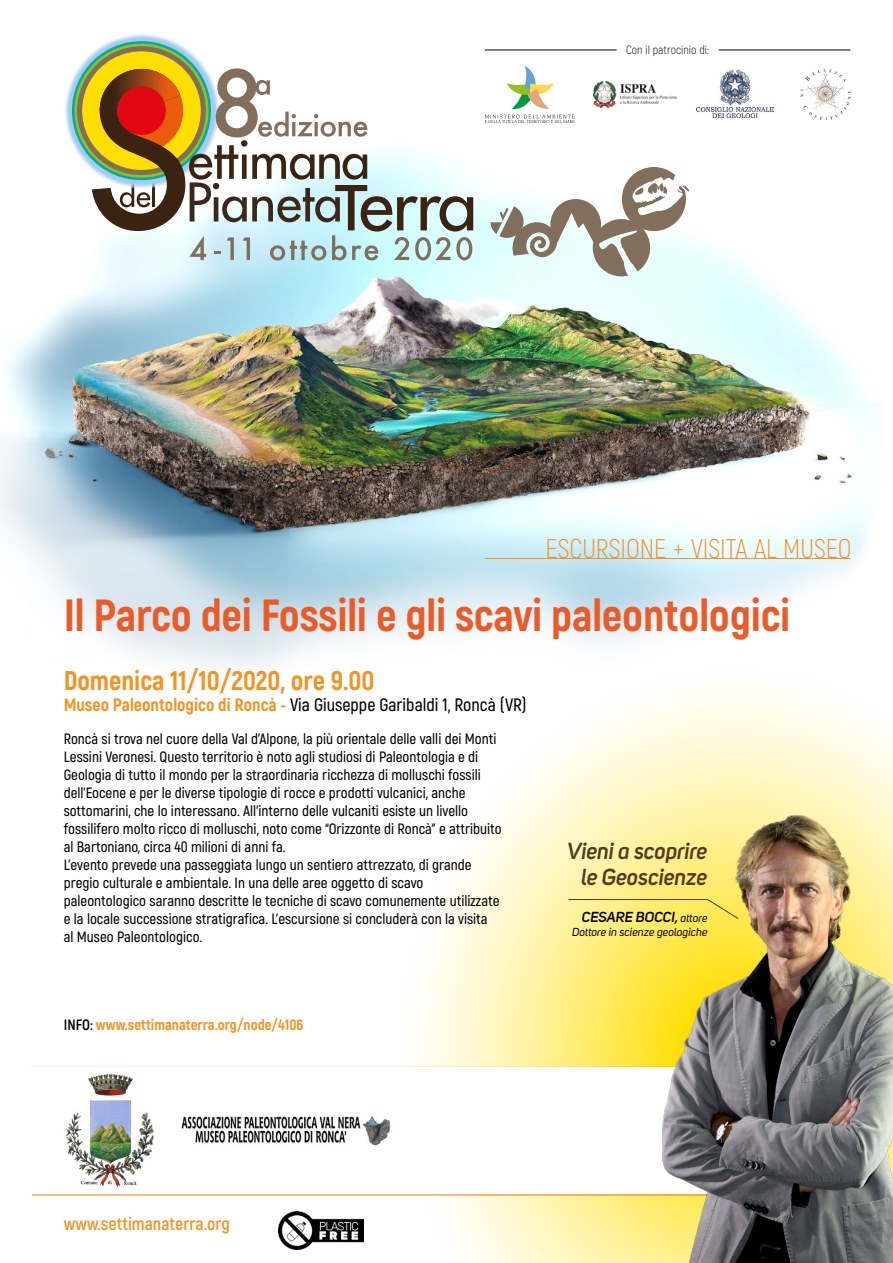
<style>
.page{position:relative;width:893px;height:1263px;background:#fff}
.page>*{position:absolute;margin:0;border:0;box-sizing:border-box;transform-origin:0 0}
.t1{font:800 45px "Akrobat";letter-spacing:-.005em;color:#eb5b27}
.t2{font:800 27px "Akrobat";color:#f39322}
.t3{font:300 27px "Akrobat";color:#f39322}
.t4{font:italic 600 22.95px/25.8px "Uni Sans";letter-spacing:-.01em;color:#513c1e;text-align:right}
.t5{font:600 18px "Akrobat";color:#000}
.t6{font:700 18px "Akrobat";color:#f39322}
.t7{font:600 15px/18px "Akrobat";color:#000}
.t8{font:800 15px "Akrobat";color:#f39322}
.t9{font:italic 600 14.4px "Uni Sans";color:#000}
.t10{font:300 12px "Akrobat";color:#000}
.t11{font:italic 11.4px "Uni Sans";color:#000}
.s1{font-weight:800;color:#f39322}
.s2{font-weight:700;color:#000}
.s3{font-size:12.9px}
.s4{font-weight:400;font-size:11.4px}
</style>
<div class="page">
<img style="left:0;top:49px;width:879px;height:1201px">
<svg style="left:400px;top:669px;width:493px;height:594px"></svg>
<hr style="left:32px;top:1067px;width:652px;height:1px;background:#ef7d00">
<hr style="left:32px;top:1195px;width:693px;height:1px;background:#ef7d00">
<div style="left:33px;top:1068px;width:691px;height:126px;background:#fff"></div>
<img style="left:278px;top:1211px;width:85px;height:38px">
<svg style="left:64px;top:33px;width:155px;height:156px"></svg>
<svg style="left:72px;top:41px;width:139px;height:139px"></svg>
<div style="left:75px;top:44px;width:133px;height:134px;background:#95c11f;border-radius:50%"></div>
<div style="left:77px;top:46px;width:129px;height:129px;background:#816f5c;border-radius:50%"></div>
<div style="left:82px;top:51px;width:119px;height:119px;background:#ffde00;border-radius:50%"></div>
<svg style="left:92px;top:68px;width:381px;height:192px"></svg>
<hr style="left:485px;top:50px;width:132px;height:1px;background:#000">
<hr style="left:719px;top:50px;width:131px;height:1px;background:#000">
<img style="left:800px;top:69px;width:50px;height:50px">
<img style="left:594px;top:82px;width:83px;height:25px">
<svg style="left:485px;top:66px;width:89px;height:57px"></svg>
<img style="left:696px;top:71px;width:77px;height:47px">
<svg style="left:568px;top:899px;width:81px;height:20px;background:#f6e684"></svg>
<hr style="left:485px;top:558px;width:365px;height:1px;background:#f39322">
<img style="left:181px;top:1116px;width:209px;height:30px">
<img style="left:65px;top:1074px;width:89px;height:114px">
<img style="left:649px;top:806px;width:244px;height:457px">
<svg style="left:490px;top:167px;width:199px;height:109px"></svg>
<p class="t10" style="left:626px;top:42px;width:84px">Con il patrocinio di:</p>
<h2 class="t3" style="left:546px;top:533px;width:307px">ESCURSIONE + VISITA AL MUSEO</h2>
<h1 class="t1" style="left:64px;top:587px;width:728px">Il Parco dei Fossili e gli scavi paleontologici</h1>
<h2 class="t2" style="left:64px;top:663px;width:312px">Domenica 11/10/2020, ore 9.00</h2>
<p class="t5" style="left:64px;top:694px;width:464px"><span class="s1">Museo Paleontologico di Roncà -</span> Via Giuseppe Garibaldi 1, Roncà (VR)</p>
<p class="t7" style="left:64px;top:730px;width:439px">Roncà si trova nel cuore della Val d’Alpone, la più orientale delle valli dei Monti Lessini Veronesi. Questo territorio è noto agli studiosi di Paleontologia e di Geologia di tutto il mondo per la straordinaria ricchezza di molluschi fossili dell’Eocene e per le diverse tipologie di rocce e prodotti vulcanici, anche sottomarini, che lo interessano. All’interno delle vulcaniti esiste un livello fossilifero molto ricco di molluschi, noto come “Orizzonte di Roncà” e attribuito al Bartoniano, circa 40 milioni di anni fa.<br>L’evento prevede una passeggiata lungo un sentiero attrezzato, di grande pregio culturale e ambientale. In una delle aree oggetto di scavo paleontologico saranno descritte le tecniche di scavo comunemente utilizzate e la locale successione stratigrafica. L’escursione si concluderà con la visita<br>al Museo Paleontologico.</p>
<p class="t8" style="left:64px;top:1015px;width:241px"><span class="s2">INFO:</span> www.settimanaterra.org/node/4106</p>
<h3 class="t4" style="left:567px;top:838px;width:142px">Vieni a scoprire le Geoscienze</h3>
<p class="t9" style="left:582px;top:908px;width:127px">CESARE BOCCI<span class="s3">,</span> <span class="s4">attore</span></p>
<p class="t11" style="left:572px;top:925px;width:137px">Dottore in scienze geologiche</p>
<p class="t6" style="left:64px;top:1212px;width:168px">www.settimanaterra.org</p>
</div>
